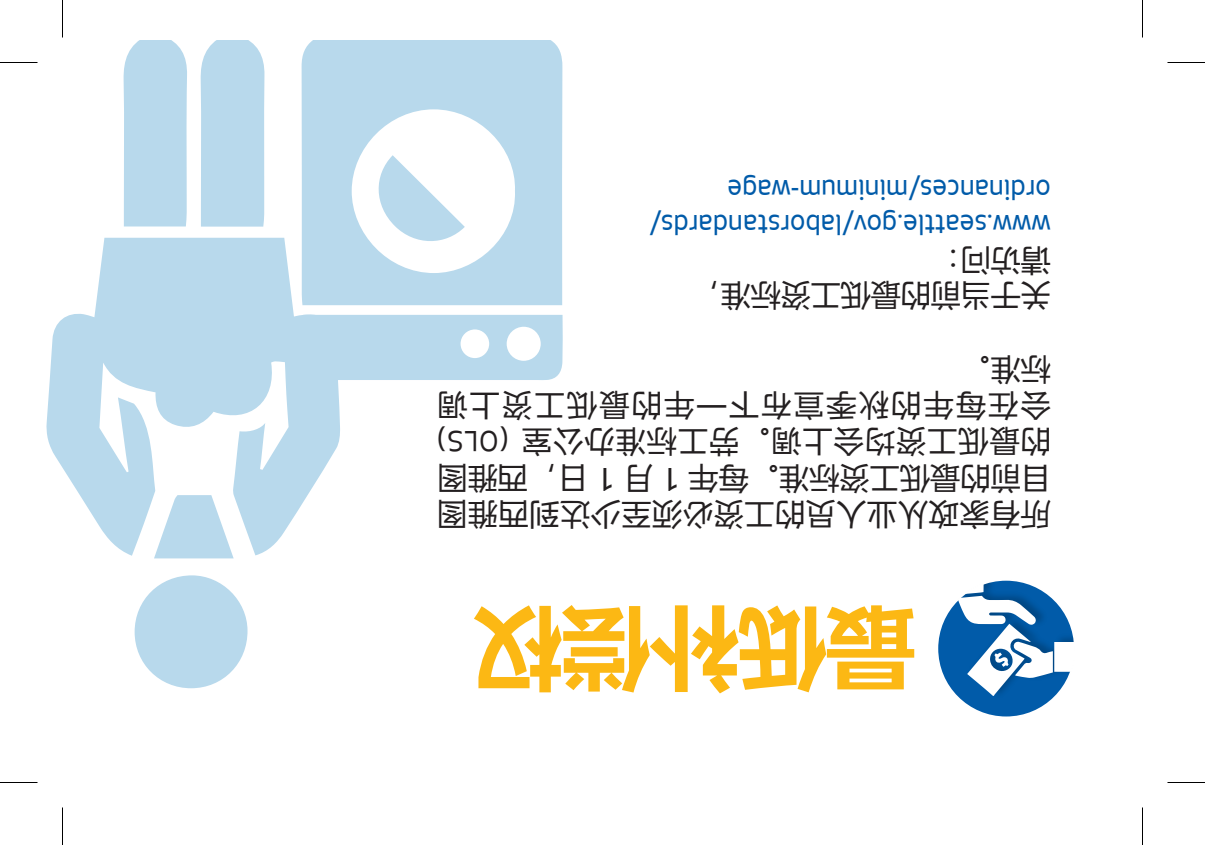
<style>
.page{position:relative;width:1205px;height:845px;background:#fff}
.page>*{position:absolute;margin:0;border:0;box-sizing:border-box;transform-origin:0 0}
.t1{font:700 90px "Microsoft Ya Hei";letter-spacing:-.02em;color:#fcb814}
.t2{font:30px/35px "Seattle Text";color:#015ba9}
.t3{font:30px/36.2px "Microsoft Ya Hei";letter-spacing:.025em;color:#231f20}
.t4{font:30px/36.2px "Microsoft Ya Hei";letter-spacing:.08em;color:#231f20}
.t5{font:30px/35px "Microsoft Ya Hei";color:#231f20}
.t6{font:30px "Seattle Text";color:#231f20}
</style>
<div class="page">
<div style="left:937px;top:580px;width:138px;height:137px;background:#015ba9;border-radius:50%"></div>
<svg style="left:954px;top:582px;width:119px;height:114px"></svg>
<svg style="left:302px;top:40px;width:260px;height:265px;fill:#b8d9ec"></svg>
<svg style="left:340px;top:315px;width:223px;height:65px;background:#c0ddee"></svg>
<div style="left:200px;top:40px;width:65px;height:187px;background:#b8d9ec"></div>
<div style="left:123px;top:40px;width:64px;height:186px;background:#b8d9ec"></div>
<svg style="left:46px;top:238px;width:294px;height:318px;fill:#b8d9ec"></svg>
<svg style="left:154px;top:495px;width:80px;height:63px"></svg>
<div style="left:135px;top:575px;width:113px;height:113px;background:#b8d9ec;border-radius:50%"></div>
<svg style="left:373px;top:155px;width:92px;height:91px"></svg>
<hr style="left:0;top:62px;width:38px;height:1px;background:#000">
<hr style="left:1168px;top:62px;width:37px;height:1px;background:#000">
<hr style="left:0;top:782px;width:38px;height:1px;background:#000">
<hr style="left:1168px;top:782px;width:37px;height:1px;background:#000">
<hr style="left:62px;top:0;width:1px;height:38px;background:#000">
<hr style="left:62px;top:808px;width:1px;height:37px;background:#000">
<hr style="left:1142px;top:0;width:1px;height:38px;background:#000">
<hr style="left:1142px;top:808px;width:1px;height:37px;background:#000">
<p class="t2" style="left:1051px;top:243px;width:403px;rotate:-180deg">www.seattle.gov/laborstandards/ ordinances/minimum-wage</p>
<p class="t5" style="left:1051px;top:314px;width:361px;rotate:-180deg">关于当前的最低工资标准，请访问：</p>
<p class="t4" style="left:1051px;top:461px;width:615px;rotate:-180deg">的最低工资均会上调。劳工标准办公室<br>会在每年的秋季宣布下一年的最低工资上调标准。</p>
<p class="t6" style="left:509px;top:461px;width:73px;rotate:-180deg">(OLS)</p>
<p class="t3" style="left:1051px;top:534px;width:615px;rotate:-180deg">所有家政从业人员的工资必须至少达到西雅图目前的最低工资标准。每年 1 月 1 日，西雅图</p>
<h1 class="t1" style="left:916px;top:713px;width:444px;rotate:-180deg">最低补偿权</h1>
</div>
